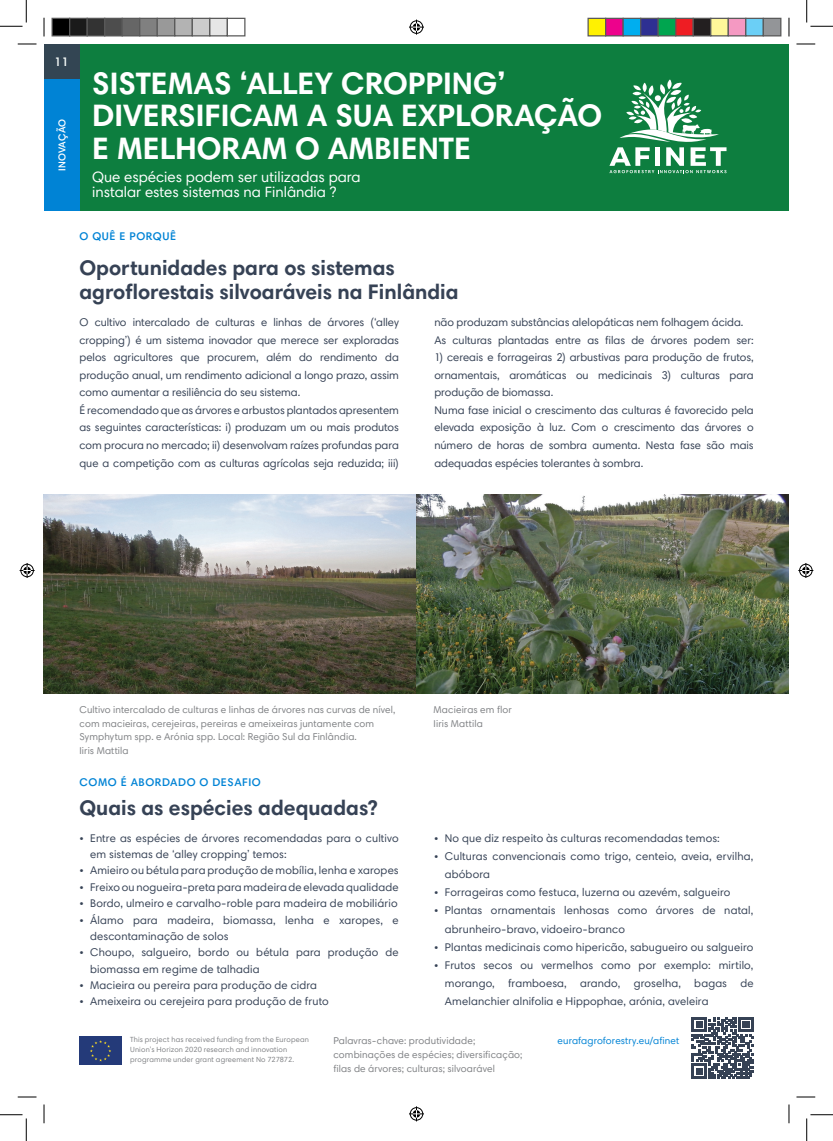
<style>
.page{position:relative;width:833px;height:1141px;background:#fff}
.page>*{position:absolute;margin:0;border:0;box-sizing:border-box;transform-origin:0 0}
.Title_17{font:700 31.25px/32.5px "Harmonia Sans Pro Cyr";color:#fff}
.Title_17-2{font:700 21.25px/23.8px "Harmonia Sans Pro Cyr";color:#364255}
.Title_17-3{font:15px/15px "Harmonia Sans Pro Cyr";color:#fff}
.t1{font:600 12.5px "Harmonia Sans Pro Cyr";color:#fff}
.SEP{font:11.25px/17.5px "Harmonia Sans Pro Cyr";letter-spacing:.01em;color:#364255;text-align:justify}
.Label_2{font:600 11.25px "Harmonia Sans Pro Cyr";letter-spacing:.05em;color:#0083d5}
.Legenda{font:10px/13.8px "Harmonia Sans Pro Cyr";letter-spacing:.01em;color:#808285}
.Legenda-2{font:10px "Harmonia Sans Pro Cyr";letter-spacing:.01em;color:#0083d5}
.Title_17-4{font:600 10px "Harmonia Sans Pro Cyr";color:#fff}
.Legenda-3{font:7.5px/10px "Harmonia Sans Pro Cyr";letter-spacing:.02em;color:#808285}
</style>
<div class="page">
<div style="left:44px;top:44px;width:744px;height:167px;background:#0d7e3f"></div>
<img style="left:44px;top:495px;width:744px;height:198px">
<svg style="left:691px;top:1017px;width:62px;height:61px"></svg>
<div style="left:44px;top:44px;width:35px;height:35px;background:#364255"></div>
<div style="left:79px;top:1036px;width:43px;height:28px;background:#243a79"></div>
<svg style="left:90px;top:1040px;width:21px;height:21px"></svg>
<div style="left:44px;top:79px;width:35px;height:132px;background:#0083d5"></div>
<svg style="left:609px;top:79px;width:117px;height:94px"></svg>
<svg style="left:18px;top:43px;width:18px;height:2px"></svg>
<svg style="left:796px;top:43px;width:18px;height:2px"></svg>
<svg style="left:18px;top:1096px;width:18px;height:1px"></svg>
<svg style="left:796px;top:1096px;width:18px;height:1px"></svg>
<svg style="left:43px;top:18px;width:2px;height:18px"></svg>
<svg style="left:43px;top:1104px;width:2px;height:19px"></svg>
<svg style="left:788px;top:18px;width:1px;height:18px"></svg>
<svg style="left:788px;top:1104px;width:1px;height:19px"></svg>
<svg style="left:0;top:0;width:27px;height:27px"></svg>
<svg style="left:0;top:1114px;width:27px;height:26px"></svg>
<svg style="left:806px;top:0;width:26px;height:27px"></svg>
<svg style="left:806px;top:1114px;width:26px;height:26px"></svg>
<svg style="left:409px;top:20px;width:15px;height:15px"></svg>
<svg style="left:409px;top:1106px;width:15px;height:15px"></svg>
<svg style="left:20px;top:563px;width:15px;height:15px"></svg>
<svg style="left:798px;top:563px;width:14px;height:15px"></svg>
<div style="left:52px;top:18px;width:18px;height:18px;background:#000"></div>
<div style="left:51px;top:18px;width:19px;height:18px;border:1px solid #595959"></div>
<div style="left:70px;top:18px;width:17px;height:18px;background:#1a1a1a"></div>
<div style="left:69px;top:18px;width:19px;height:18px;border:1px solid #595959"></div>
<div style="left:87px;top:18px;width:18px;height:18px;background:#333"></div>
<div style="left:86px;top:18px;width:19px;height:18px;border:1px solid #595959"></div>
<div style="left:105px;top:18px;width:17px;height:18px;background:#4d4d4d"></div>
<div style="left:104px;top:18px;width:19px;height:18px;border:1px solid #595959"></div>
<div style="left:122px;top:18px;width:18px;height:18px;background:#666"></div>
<div style="left:121px;top:18px;width:19px;height:18px;border:1px solid #595959"></div>
<div style="left:140px;top:18px;width:17px;height:18px;background:#808080"></div>
<div style="left:139px;top:18px;width:19px;height:18px;border:1px solid #595959"></div>
<div style="left:157px;top:18px;width:18px;height:18px;background:#999"></div>
<div style="left:156px;top:18px;width:19px;height:18px;border:1px solid #595959"></div>
<div style="left:175px;top:18px;width:17px;height:18px;background:#b3b3b3"></div>
<div style="left:174px;top:18px;width:19px;height:18px;border:1px solid #595959"></div>
<div style="left:192px;top:18px;width:18px;height:18px;background:#ccc"></div>
<div style="left:191px;top:18px;width:19px;height:18px;border:1px solid #595959"></div>
<div style="left:210px;top:18px;width:17px;height:18px;background:#e6e6e6"></div>
<div style="left:209px;top:18px;width:19px;height:18px;border:1px solid #595959"></div>
<div style="left:226px;top:18px;width:19px;height:18px;border:1px solid #595959"></div>
<div style="left:587px;top:18px;width:18px;height:18px;background:#fff101"></div>
<div style="left:587px;top:18px;width:19px;height:18px;border:1px solid #595959"></div>
<div style="left:605px;top:18px;width:17px;height:18px;background:#ed028c"></div>
<div style="left:604px;top:18px;width:19px;height:18px;border:1px solid #595959"></div>
<div style="left:622px;top:18px;width:18px;height:18px;background:#00aeef"></div>
<div style="left:622px;top:18px;width:19px;height:18px;border:1px solid #595959"></div>
<div style="left:640px;top:18px;width:17px;height:18px;background:#2e3092"></div>
<div style="left:639px;top:18px;width:19px;height:18px;border:1px solid #595959"></div>
<div style="left:657px;top:18px;width:18px;height:18px;background:#00a54f"></div>
<div style="left:657px;top:18px;width:19px;height:18px;border:1px solid #595959"></div>
<div style="left:675px;top:18px;width:17px;height:18px;background:#ee1d23"></div>
<div style="left:674px;top:18px;width:19px;height:18px;border:1px solid #595959"></div>
<div style="left:692px;top:18px;width:18px;height:18px;background:#231f20"></div>
<div style="left:692px;top:18px;width:19px;height:18px;border:1px solid #595959"></div>
<div style="left:710px;top:18px;width:17px;height:18px;background:#fff79a"></div>
<div style="left:709px;top:18px;width:19px;height:18px;border:1px solid #595959"></div>
<div style="left:727px;top:18px;width:18px;height:18px;background:#f499c2"></div>
<div style="left:727px;top:18px;width:19px;height:18px;border:1px solid #595959"></div>
<div style="left:745px;top:18px;width:17px;height:18px;background:#6bcff6"></div>
<div style="left:744px;top:18px;width:19px;height:18px;border:1px solid #595959"></div>
<div style="left:762px;top:18px;width:18px;height:18px;background:#939598"></div>
<div style="left:762px;top:18px;width:19px;height:18px;border:1px solid #595959"></div>
<p class="t1" style="left:55px;top:54px;width:16px">11</p>
<p class="Title_17-4" style="left:56px;top:171px;width:54px;rotate:-90deg">INOVAÇÃO</p>
<p class="Title_17" style="left:92px;top:66px;width:511px">SISTEMAS ‘ALLEY CROPPING’<br>DIVERSIFICAM A SUA EXPLORAÇÃO<br>E MELHORAM O AMBIENTE</p>
<p class="Title_17-3" style="left:92px;top:169px;width:270px">Que espécies podem ser utilizadas para instalar estes sistemas na Finlândia ?</p>
<p class="Label_2" style="left:79px;top:229px;width:98px">O QUÊ E PORQUÊ</p>
<p class="Title_17-2" style="left:79px;top:255px;width:380px">Oportunidades para os sistemas agroflorestais silvoaráveis na Finlândia</p>
<p class="SEP" style="left:79px;top:313px;width:321px">O cultivo intercalado de culturas e linhas de árvores (‘alley cropping’) é um sistema inovador que merece ser exploradas pelos agricultores que procurem, além do rendimento da produção anual, um rendimento adicional a longo prazo, assim como aumentar a resiliência do seu sistema.</p>
<p class="SEP" style="left:79px;top:401px;width:321px">É recomendado que as árvores e arbustos plantados apresentem as seguintes características: i) produzam um ou mais produtos com procura no mercado; ii) desenvolvam raízes profundas para que a competição com as culturas agrícolas seja reduzida; iii)</p>
<p class="SEP" style="left:434px;top:313px;width:310px">não produzam substâncias alelopáticas nem folhagem ácida.</p>
<p class="SEP" style="left:434px;top:331px;width:321px">As culturas plantadas entre as filas de árvores podem ser:</p>
<p class="SEP" style="left:434px;top:348px;width:321px">1) cereais e forrageiras 2) arbustivas para produção de frutos, ornamentais, aromáticas ou medicinais 3) culturas para produção de biomassa.</p>
<p class="SEP" style="left:434px;top:401px;width:321px">Numa fase inicial o crescimento das culturas é favorecido pela elevada exposição à luz. Com o crescimento das árvores o número de horas de sombra aumenta. Nesta fase são mais adequadas espécies tolerantes à sombra.</p>
<p class="Legenda" style="left:79px;top:702px;width:317px">Cultivo intercalado de culturas e linhas de árvores nas curvas de nível, com macieiras, cerejeiras, pereiras e ameixeiras juntamente com<br>Symphytum spp. e Arónia spp. Local: Região Sul da Finlândia.</p>
<p class="Legenda" style="left:79px;top:743px;width:51px">Iiris Mattila</p>
<p class="Label_2" style="left:79px;top:775px;width:183px">COMO É ABORDADO O DESAFIO</p>
<p class="Title_17-2" style="left:79px;top:795px;width:300px">Quais as espécies adequadas?</p>
<p class="SEP" style="left:90px;top:829px;width:310px;line-height:16.4px;text-indent:-11px">• Entre as espécies de árvores recomendadas para o cultivo em sistemas de ‘alley cropping’ temos:</p>
<p class="SEP" style="left:79px;top:861px;width:320px">• Amieiro ou bétula para produção de mobília, lenha e xaropes</p>
<p class="SEP" style="left:79px;top:878px;width:320px">• Freixo ou nogueira-preta para madeira de elevada qualidade</p>
<p class="SEP" style="left:79px;top:894px;width:319px">• Bordo, ulmeiro e carvalho-roble para madeira de mobiliário</p>
<p class="SEP" style="left:90px;top:911px;width:310px;line-height:16.4px;text-indent:-11px">• Álamo para madeira, biomassa, lenha e xaropes, e descontaminação de solos</p>
<p class="SEP" style="left:90px;top:943px;width:310px;line-height:16.4px;text-indent:-11px">• Choupo, salgueiro, bordo ou bétula para produção de biomassa em regime de talhadia</p>
<p class="SEP" style="left:79px;top:976px;width:239px">• Macieira ou pereira para produção de cidra</p>
<p class="SEP" style="left:79px;top:992px;width:251px">• Ameixeira ou cerejeira para produção de fruto</p>
<p class="Legenda" style="left:433px;top:702px;width:80px">Macieiras em flor</p>
<p class="Legenda" style="left:433px;top:716px;width:51px">Iiris Mattila</p>
<p class="SEP" style="left:434px;top:828px;width:287px">• No que diz respeito às culturas recomendadas temos:</p>
<p class="SEP" style="left:444px;top:846px;width:310px;line-height:18.1px;text-indent:-11px">• Culturas convencionais como trigo, centeio, aveia, ervilha, abóbora</p>
<p class="SEP" style="left:434px;top:883px;width:297px">• Forrageiras como festuca, luzerna ou azevém, salgueiro</p>
<p class="SEP" style="left:444px;top:901px;width:310px;line-height:18.1px;text-indent:-11px">• Plantas ornamentais lenhosas como árvores de natal, abrunheiro-bravo, vidoeiro-branco</p>
<p class="SEP" style="left:434px;top:937px;width:320px">• Plantas medicinais como hipericão, sabugueiro ou salgueiro</p>
<p class="SEP" style="left:444px;top:955px;width:310px;line-height:18.1px;text-indent:-11px">• Frutos secos ou vermelhos como por exemplo: mirtilo, morango, framboesa, arando, groselha, bagas de Amelanchier alnifolia e Hippophae, arónia, aveleira</p>
<p class="Legenda-3" style="left:130px;top:1034px;width:180px">This project has received funding from the European<br>Union’s Horizon 2020 research and innovation programme under grant agreement No 727872.</p>
<p class="Legenda" style="left:333px;top:1033px;width:190px">Palavras-chave: produtividade; combinações de espécies; diversificação; filas de árvores; culturas; silvoarável</p>
<p class="Legenda-2" style="left:557px;top:1034px;width:123px">eurafagroforestry.eu/afinet</p>
</div>
